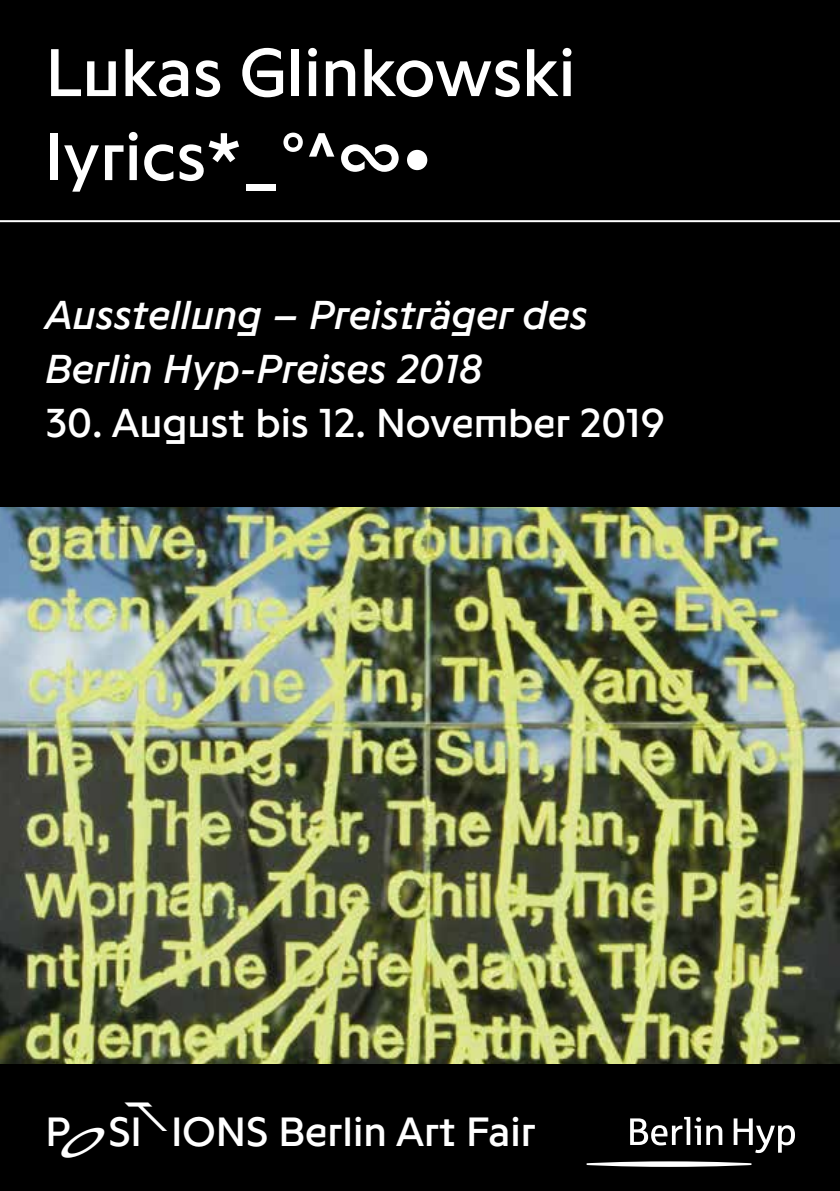
<style>
.page{position:relative;width:840px;height:1191px;background:#fff}
.page>*{position:absolute;margin:0;border:0;box-sizing:border-box;transform-origin:0 0}
.t1{font:70px/84px "Programme";color:#fff}
.t2{font:42.6px "Programme";color:#fff}
.t3{font:italic 42px/54px "Programme";color:#fff}
.t4{font:42px "Programme";color:#fff}
.s1{font-style:italic}
</style>
<div class="page">
<div style="left:0;top:0;width:839px;height:1191px;background:#000"></div>
<img style="left:0;top:507px;width:839px;height:556px">
<svg style="left:630px;top:1116px;width:164px;height:37px"></svg>
<svg style="left:586px;top:1161px;width:165px;height:5px"></svg>
<hr style="left:0;top:220px;width:839px;height:2px;background:#fff">
<h1 class="t1" style="left:45px;top:28px;width:531px">Lukas Glinkowski lyrics*_°^∞•</h1>
<p class="t3" style="left:45px;top:286px;width:544px">Ausstellung – Preisträger des<br>Berlin Hyp-Preises 2018</p>
<p class="t4" style="left:45px;top:397px;width:620px">30. August bis 12. November 2019</p>
<p class="t2" style="left:45px;top:1104px;width:491px">P<span class="s1">O</span>SI <sup>T</sup>IONS Berlin Art Fair</p>
</div>
